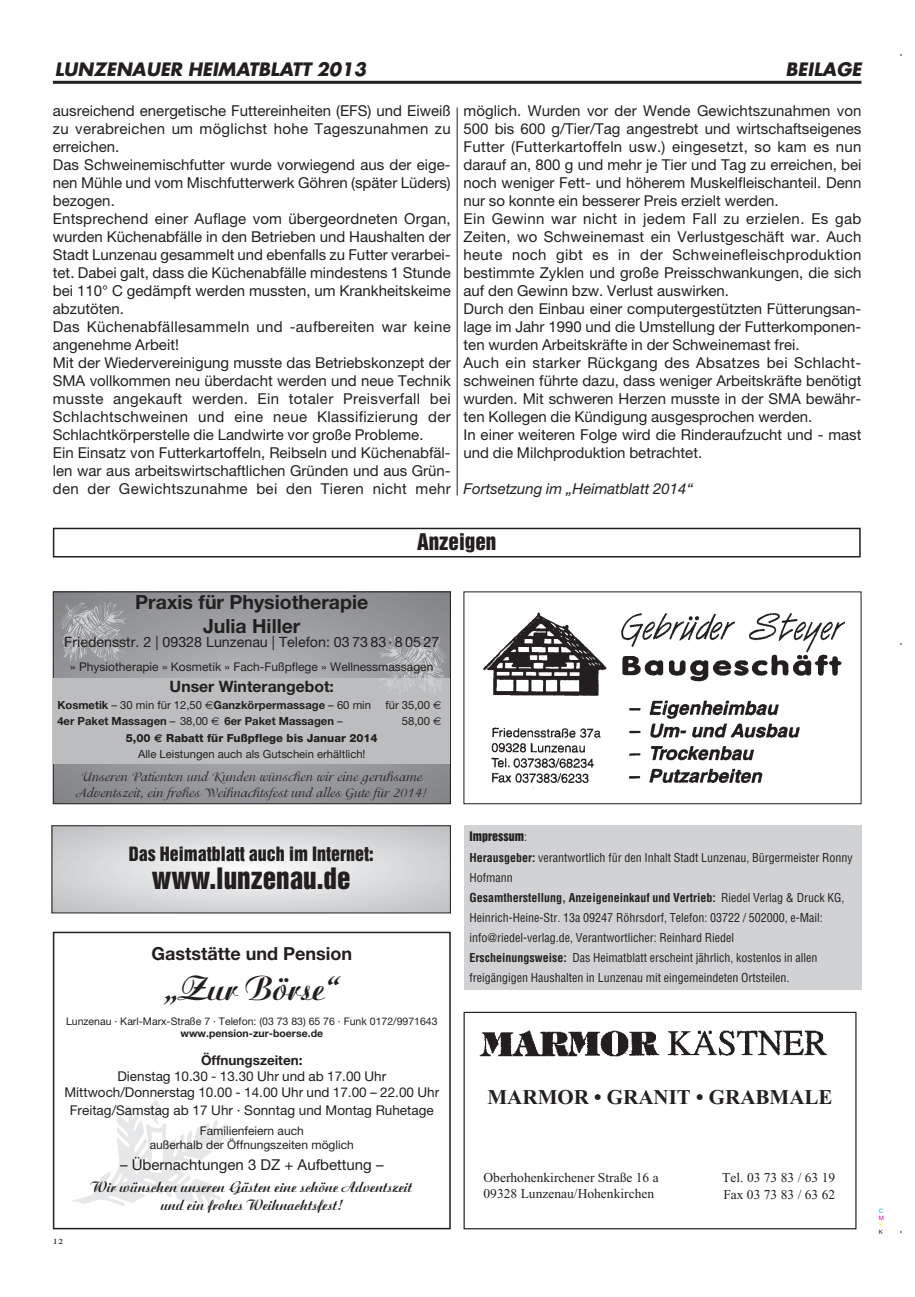
<style>
.page{position:relative;width:915px;height:1297px;background:#fff}
.page>*{position:absolute;margin:0;border:0;box-sizing:border-box;transform-origin:0 0}
.t1{font:34.5px "Ari Bol";color:#231f20}
.t2{font:27px "Helvetica Inserat";color:#231f20}
.t3{font:700 21px "Times New Roman";color:#231f20}
.t4{font:21px "Helvetica Inserat";color:#231f20}
.t5{font:700 19.5px/23.4px "Helvetica Neue";color:#231f20;text-align:center}
.t6{font:italic 700 18px "Futura";color:#231f20}
.t7{font:18px "Helvetica Inserat";color:#231f20}
.t8{font:700 18px "Helvetica Neue";color:#231f20}
.t9{font:700 15.75px "Helvetica Neue";color:#231f20}
.t10{font:15px/18px "Helvetica Neue";color:#231f20}
.t11{font:15px/18px "Ari Bol";color:#231f20;text-align:center}
.t12{font:italic 15px "Helvetica Neue";color:#231f20}
.t13{font:14.25px "Helvetica Neue";color:#231f20}
.t14{font:13.5px/16.8px "Helvetica Neue";color:#231f20;text-align:center}
.t15{font:13.5px/16.5px "Isadora";color:#231f20;text-align:center}
.t16{font:13.5px/16.2px "Times New Roman";color:#231f20}
.t17{font:700 13.5px "Helvetica Neue";color:#231f20}
.t18{font:condensed 12px/20.1px "Helvetica";color:#231f20}
.t19{font:12px/14.4px "Helvetica Neue";color:#231f20;text-align:center}
.t20{font:12px "Helvetica Inserat";color:#231f20}
.t21{font:11.25px/16.5px "Helvetica Neue";color:#231f20;text-align:center}
.t22{font:700 11.25px "Helvetica Neue";color:#231f20}
.t23{font:10.5px "Helvetica Neue";color:#231f20}
.t24{font:700 10.5px "Helvetica Neue";color:#231f20}
.t25{font:10.5px "Times Roman SC";color:#231f20}
.t26{font:6px "Helvetica Neue";color:#00adef}
.t27{font:6px "Helvetica Neue";color:#ec008c}
.t28{font:6px "Helvetica Neue";color:#fff200}
.t29{font:6px "Helvetica Neue";color:#231f20}
.s1{font-weight:400}
.s2{font-family:"Euro Sans";font-weight:400}
.s3{font-family:"Euro Sans"}
.s4{font-weight:800}
.s5{font-family:"Euro Sans";font-weight:700}
.s6{font-family:"Helvetica";font-stretch:condensed}
.s7{font-weight:700}
</style>
<div class="page">
<hr style="left:53px;top:81px;width:808px;height:3px;background:#231f20">
<hr style="left:456px;top:107px;width:1px;height:388px;background:#231f20">
<div style="left:53px;top:528px;width:807px;height:29px;border:2px solid #231f20"></div>
<img style="left:483px;top:612px;width:362px;height:176px">
<div style="left:463px;top:591px;width:398px;height:213px;border:1px solid #231f20"></div>
<div style="left:463px;top:1012px;width:393px;height:217px;border:1px solid #231f20"></div>
<img style="left:479px;top:1030px;width:348px;height:27px">
<img style="left:73px;top:1099px;width:154px;height:106px">
<div style="left:53px;top:932px;width:397px;height:297px;border:2px solid #231f20"></div>
<svg style="left:55px;top:593px;width:393px;height:209px;background:#909295"></svg>
<div style="left:92px;top:612px;width:319px;height:171px;background:#9a9c9e;border-radius:50%"></div>
<div style="left:111px;top:622px;width:282px;height:151px;background:#9d9fa2;border-radius:50%"></div>
<div style="left:125px;top:630px;width:253px;height:136px;background:#a0a3a5;border-radius:50%"></div>
<div style="left:139px;top:638px;width:225px;height:120px;background:#a4a6a8;border-radius:50%"></div>
<div style="left:154px;top:645px;width:195px;height:105px;background:#a7a9ac;border-radius:50%"></div>
<div style="left:172px;top:655px;width:159px;height:85px;background:#abadb0;border-radius:50%"></div>
<div style="left:190px;top:665px;width:123px;height:66px;background:#afb1b4;border-radius:50%"></div>
<div style="left:53px;top:591px;width:397px;height:213px;border:1px solid #231f20"></div>
<img style="left:60px;top:602px;width:67px;height:59px">
<div style="left:54px;top:678px;width:396px;height:85px;background:#bbbdbf"></div>
<img style="left:378px;top:636px;width:67px;height:59px">
<div style="left:463px;top:826px;width:398px;height:164px;background:#d1d2d4"></div>
<svg style="left:54px;top:827px;width:394px;height:84px;background:#d9dadc"></svg>
<div style="left:52px;top:825px;width:398px;height:88px;border:1px solid #231f20"></div>
<p class="t6" style="left:55px;top:61px;width:313px">LUNZENAUER HEIMATBLATT 2013</p>
<p class="t6" style="left:785px;top:61px;width:77px">BEILAGE</p>
<p class="t10" style="left:53px;top:103px;width:399px">ausreichend energetische Futtereinheiten (EFS) und Eiweiß zu verabreichen um möglichst hohe Tageszunahmen zu erreichen.<br>Das Schweinemischfutter wurde vorwiegend aus der eige&shy;nen Mühle und vom Mischfutterwerk Göhren (später Lüders) bezogen.<br>Entsprechend einer Auflage vom übergeordneten Organ, wurden Küchenabfälle in den Betrieben und Haushalten der Stadt Lunzenau gesammelt und ebenfalls zu Futter verarbei&shy;tet. Dabei galt, dass die Küchenabfälle mindestens 1 Stunde bei 110° C gedämpft werden mussten, um Krankheitskeime abzutöten.<br>Das Küchenabfällesammeln und -aufbereiten war keine angenehme Arbeit!<br>Mit der Wiedervereinigung musste das Betriebskonzept der SMA vollkommen neu überdacht werden und neue Technik musste angekauft werden. Ein totaler Preisverfall bei Schlachtschweinen und eine neue Klassifizierung der Schlachtkörperstelle die Landwirte vor große Probleme.<br>Ein Einsatz von Futterkartoffeln, Reibseln und Küchenabfäl&shy;len war aus arbeitswirtschaftlichen Gründen und aus Grün&shy;den der Gewichtszunahme bei den Tieren nicht mehr</p>
<p class="t10" style="left:463px;top:103px;width:399px">möglich. Wurden vor der Wende Gewichtszunahmen von 500 bis 600 g/Tier/Tag angestrebt und wirtschaftseigenes Futter (Futterkartoffeln usw.) eingesetzt, so kam es nun darauf an, 800 g und mehr je Tier und Tag zu erreichen, bei noch weniger Fett- und höherem Muskelfleischanteil. Denn nur so konnte ein besserer Preis erzielt werden.<br>Ein Gewinn war nicht in jedem Fall zu erzielen. Es gab Zeiten, wo Schweinemast ein Verlustgeschäft war. Auch heute noch gibt es in der Schweinefleischproduktion bestimmte Zyklen und große Preisschwankungen, die sich auf den Gewinn bzw. Verlust auswirken.<br>Durch den Einbau einer computergestützten Fütterungsan&shy;lage im Jahr 1990 und die Umstellung der Futterkomponen&shy;ten wurden Arbeitskräfte in der Schweinemast frei.<br>Auch ein starker Rückgang des Absatzes bei Schlacht&shy;schweinen führte dazu, dass weniger Arbeitskräfte benötigt wurden. Mit schweren Herzen musste in der SMA bewähr&shy;ten Kollegen die Kündigung ausgesprochen werden.<br>In einer weiteren Folge wird die Rinderaufzucht und - mast und die Milchproduktion betrachtet.</p>
<p class="t12" style="left:463px;top:484px;width:231px">Fortsetzung im „Heimatblatt 2014“</p>
<h3 class="t4" style="left:417px;top:533px;width:81px">Anzeigen</h3>
<h3 class="t5" style="left:135px;top:592px;width:234px">Praxis für Physiotherapie<br>Julia Hiller</h3>
<p class="t13" style="left:64px;top:637px;width:376px">Friedensstr. 2 | 09328 Lunzenau | Telefon: 03 73 83 · 8 05 27</p>
<p class="t19" style="left:70px;top:660px;width:364px">» Physiotherapie » Kosmetik » Fach-Fußpflege » Wellnessmassagen</p>
<p class="t9" style="left:170px;top:681px;width:166px">Unser Winterangebot:</p>
<p class="t22" style="left:57px;top:701px;width:315px">Kosmetik <span class="s1">– 30 min für 12,50</span> <span class="s2">€</span>Ganzkörpermassage <span class="s1">– 60 min</span></p>
<p class="t21" style="left:385px;top:697px;width:58px">für 35,00 <span class="s3">€</span></p>
<p class="t22" style="left:57px;top:717px;width:287px">4er Paket Massagen <span class="s1">– 38,00</span> <span class="s2">€</span> 6er Paket Massagen <span class="s1">–</span></p>
<p class="t21" style="left:402px;top:714px;width:41px">58,00 <span class="s3">€</span></p>
<p class="t21" style="left:126px;top:730px;width:253px"><span class="s4">5,00</span> <span class="s5">€</span> <span class="s4">Rabatt für Fußpflege bis Januar 2014<br></span>Alle Leistungen auch als Gutschein erhältlich!</p>
<p class="t15" style="left:76px;top:769px;width:352px">Unseren Patienten und Kunden wünschen wir eine geruhsame<br>Adventszeit, ein frohes Weihnachtsfest und alles Gute für 2014!</p>
<p class="t7" style="left:129px;top:846px;width:246px">Das Heimatblatt auch im Internet:</p>
<h2 class="t2" style="left:152px;top:868px;width:200px">www.lunzenau.de</h2>
<p class="t8" style="left:151px;top:947px;width:202px">Gaststätte und Pension</p>
<h1 class="t1" style="left:164px;top:973px;width:176px">„Zur Börse“</h1>
<p class="t23" style="left:66px;top:1017px;width:373px">Lunzenau · Karl-Marx-Straße 7 · Telefon: (03 73 83) 65 76 · Funk 0172/9971643</p>
<p class="t24" style="left:180px;top:1030px;width:144px">www.pension-zur-boerse.de</p>
<p class="t17" style="left:201px;top:1055px;width:103px">Öffnungszeiten:</p>
<p class="t14" style="left:64px;top:1069px;width:376px">Dienstag 10.30 - 13.30 Uhr und ab 17.00 Uhr<br>Mittwoch/Donnerstag 10.00 - 14.00 Uhr und 17.00 – 22.00 Uhr<br>Freitag/Samstag ab 17 Uhr · Sonntag und Montag Ruhetage</p>
<p class="t19" style="left:150px;top:1124px;width:205px">Familienfeiern auch<br>außerhalb der Öffnungszeiten möglich</p>
<p class="t10" style="left:120px;top:1157px;width:265px">– Übernachtungen 3 DZ + Aufbettung –</p>
<p class="t11" style="left:91px;top:1179px;width:322px">Wir wünschen unseren Gästen eine schöne Adventszeit und ein frohes Weihnachtsfest!</p>
<p class="t25" style="left:53px;top:1237px;width:12px">12</p>
<p class="t20" style="left:469px;top:832px;width:59px">Impressum<span class="s6">:</span></p>
<p class="t18" style="left:469px;top:848px;width:385px"><span class="s7">Herausgeber:</span> verantwortlich für den Inhalt Stadt Lunzenau, Bürgermeister Ronny Hofmann<br><span class="s7">Gesamtherstellung, Anzeigeneinkauf und Vertrieb:</span> Riedel Verlag &amp; Druck KG, Heinrich-Heine-Str. 13a 09247 Röhrsdorf, Telefon: 03722 / 502000, e-Mail: info@riedel-verlag.de, Verantwortlicher: Reinhard Riedel<br><span class="s7">Erscheinungsweise:</span> Das Heimatblatt erscheint jährlich, kostenlos in allen freigängigen Haushalten in Lunzenau mit eingemeindeten Ortsteilen.</p>
<h3 class="t3" style="left:487px;top:1090px;width:346px">MARMOR • GRANIT • GRABMALE</h3>
<p class="t16" style="left:483px;top:1171px;width:177px">Oberhohenkirchener Straße 16 a<br>09328 Lunzenau/Hohenkirchen</p>
<p class="t16" style="left:722px;top:1171px;width:114px">Tel. 03 73 83 / 63 19<br>Fax 03 73 83 / 63 62</p>
<p class="t26" style="left:878px;top:1208px;width:6px">C</p>
<p class="t27" style="left:878px;top:1215px;width:7px">M</p>
<p class="t28" style="left:878px;top:1222px;width:5px">Y</p>
<p class="t29" style="left:878px;top:1230px;width:6px">K</p>
</div>
